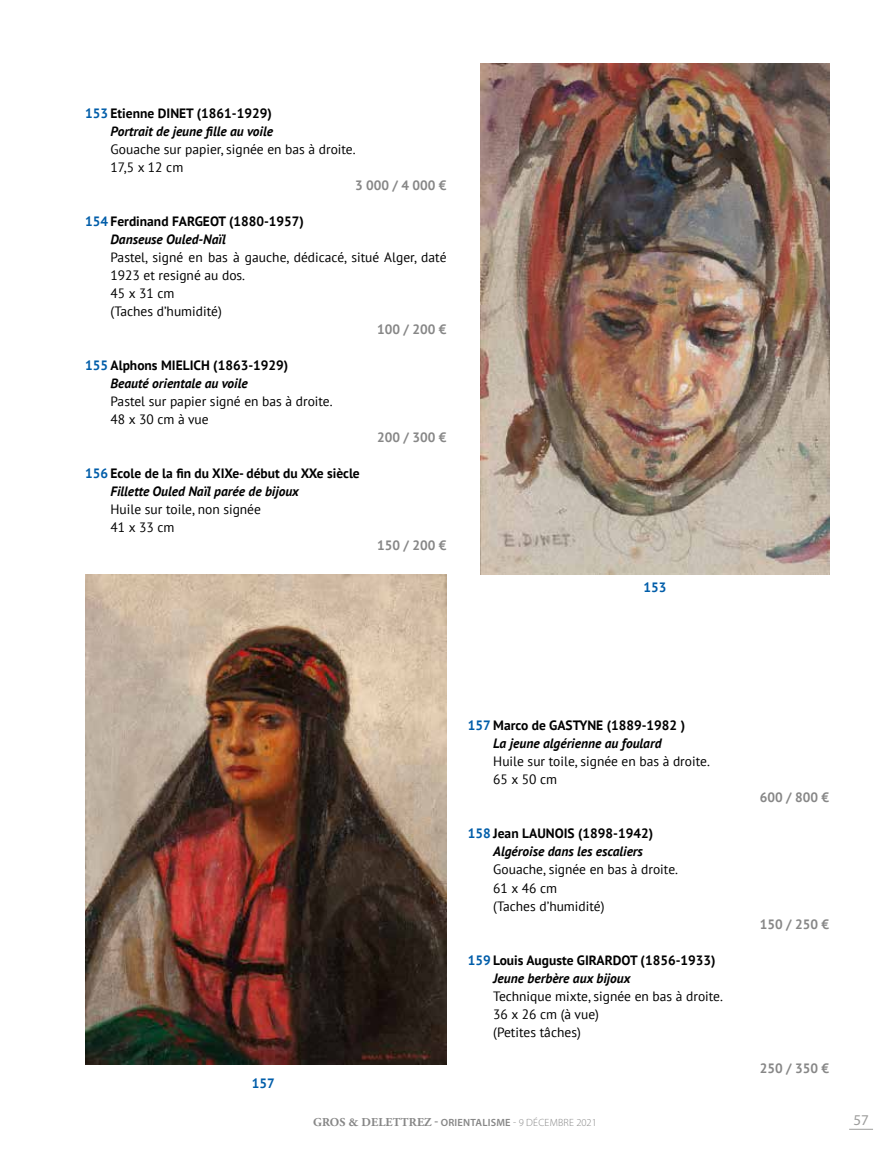
<style>
.page{position:relative;width:893px;height:1149px;background:#fff}
.page>*{position:absolute;margin:0;border:0;box-sizing:border-box;transform-origin:0 0}
.t1{font:15px "Myriad Pro";color:#9d9d9c}
.t2{font:13.5px/18px "PT Sans";color:#000}
.t3{font:700 13.5px/18px "PT Sans";color:#000}
.t4{font:italic 700 13.5px/18px "PT Sans";color:#000;text-align:right}
.t5{font:700 13.5px "PT Sans";color:#878787}
.t6{font:700 13.5px "PT Sans";color:#005da9}
.t7{font:700 12px "Adobe Garamond Pro";letter-spacing:.015em;color:#878787}
.s1{font-style:normal;color:#005da9}
.s2{font-style:normal}
.s3{color:#005da9}
.s4{font-style:italic}
.s5{font-family:"Myriad Pro";font-weight:600}
.s6{font-family:"Myriad Pro";font-weight:600;font-size:10.5px}
.s7{font-family:"Myriad Pro";font-weight:300;font-size:10.5px}
</style>
<div class="page">
<svg style="left:849px;top:1128px;width:24px;height:1px"></svg>
<img style="left:480px;top:63px;width:349px;height:511px">
<img style="left:85px;top:574px;width:361px;height:489px">
<p class="t4" style="left:85px;top:104px;width:189px"><span class="s1">153</span> <span class="s2">Etienne DINET (1861-1929)<br></span>Portrait de jeune fille au voile</p>
<p class="t2" style="left:111px;top:140px;width:247px">Gouache sur papier, signée en bas à droite.<br>17,5 x 12 cm</p>
<p class="t5" style="left:355px;top:176px;width:93px">3 000 / 4 000 €</p>
<p class="t3" style="left:111px;top:212px;width:195px;text-indent:-26px"><span class="s3">154</span> Ferdinand FARGEOT (1880-1957)<br><span class="s4">Danseuse Ouled-Naïl</span></p>
<p class="t2" style="left:111px;top:248px;width:337px">Pastel, signé en bas à gauche, dédicacé, situé Alger, daté<br>1923 et resigné au dos.<br>45 x 31 cm<br>(Taches d’humidité)</p>
<p class="t5" style="left:377px;top:320px;width:71px">100 / 200 €</p>
<p class="t3" style="left:111px;top:356px;width:179px;text-indent:-26px"><span class="s3">155</span> Alphons MIELICH (1863-1929)<br><span class="s4">Beauté orientale au voile</span></p>
<p class="t2" style="left:111px;top:392px;width:224px">Pastel sur papier signé en bas à droite.<br>48 x 30 cm à vue</p>
<p class="t5" style="left:377px;top:428px;width:71px">200 / 300 €</p>
<p class="t3" style="left:111px;top:464px;width:251px;text-indent:-26px"><span class="s3">156</span> Ecole de la fin du XIXe- début du XXe siècle<br><span class="s4">Fillette Ouled Naïl parée de bijoux</span></p>
<p class="t2" style="left:111px;top:500px;width:152px">Huile sur toile, non signée<br>41 x 33 cm</p>
<p class="t5" style="left:377px;top:536px;width:71px">150 / 200 €</p>
<p class="t6" style="left:643px;top:578px;width:24px">153</p>
<p class="t6" style="left:252px;top:1073px;width:24px">157</p>
<p class="t4" style="left:468px;top:716px;width:219px;text-align:center"><span class="s1">157</span> <span class="s2">Marco de GASTYNE (1889-1982 )<br></span>La jeune algérienne au foulard</p>
<p class="t2" style="left:493px;top:752px;width:218px">Huile sur toile, signée en bas à droite.<br>65 x 50 cm</p>
<p class="t4" style="left:493px;top:824px;width:161px;text-align:left;text-indent:-26px"><span class="s1">158</span> <span class="s2">Jean LAUNOIS (1898-1942)<br></span>Algéroise dans les escaliers</p>
<p class="t2" style="left:493px;top:860px;width:186px">Gouache, signée en bas à droite.<br>61 x 46 cm<br>(Taches d’humidité)</p>
<p class="t3" style="left:493px;top:950px;width:224px;text-indent:-26px"><span class="s3">159</span> Louis Auguste GIRARDOT (1856-1933)<br><span class="s4">Jeune berbère aux bijoux</span></p>
<p class="t2" style="left:493px;top:986px;width:231px">Technique mixte, signée en bas à droite.<br>36 x 26 cm (à vue)<br>(Petites tâches)</p>
<p class="t5" style="left:760px;top:788px;width:71px">600 / 800 €</p>
<p class="t5" style="left:760px;top:914px;width:71px">150 / 250 €</p>
<p class="t5" style="left:760px;top:1058px;width:71px">250 / 350 €</p>
<p class="t7" style="left:313px;top:1114px;width:285px">GROS &amp; DELETTREZ <span class="s5">-</span> <span class="s6">ORIENTALISME</span> <span class="s7">- 9 DÉCEMBRE 2021</span></p>
<p class="t1" style="left:853px;top:1110px;width:17px">57</p>
</div>
